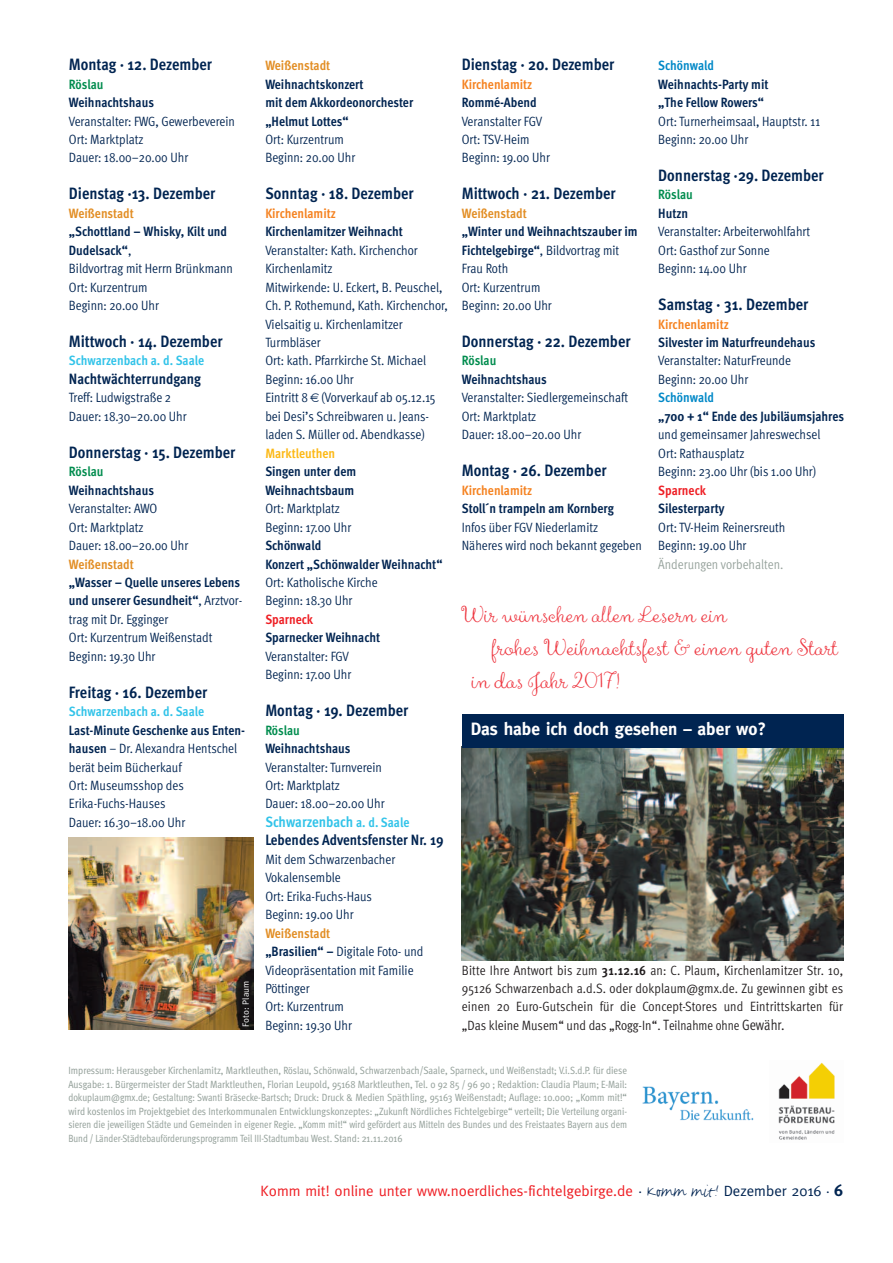
<style>
.page{position:relative;width:893px;height:1263px;background:#fff}
.page>*{position:absolute;margin:0;border:0;box-sizing:border-box;transform-origin:0 0}
.t1{font:22.35px "Aya Script+PRFWWP";color:#ee3640}
.t2{font:18px "Meta Bold+CNBWQQ";color:#fff}
.t3{font:16.5px "Meta Cond Bold Roman+BFUBNV";color:#002451}
.t4{font:15px "Meta Normal+MVLWTX";color:#ee1d23}
.t5{font:15px/18.5px "Meta Cond Bold Roman+BFUBNV";letter-spacing:-.005em;color:#002451}
.t6{font:13.5px/18.5px "Meta Cond Normal Roman+MGAYPT";color:#002451}
.t7{font:13.5px/18.5px "Meta Cond Bold Roman+BFUBNV";color:#002451}
.t8{font:13.5px/18.5px "Meta Cond Normal Roman+MGAYPT";color:#231f20;text-align:justify}
.t9{font:13.5px "Meta Cond Bold Roman+BFUBNV";color:#e28e25}
.t10{font:13.5px "Meta Cond Bold Roman+BFUBNV";letter-spacing:-.005em;color:#f58220}
.t11{font:13.5px "Meta Cond Bold Roman+BFUBNV";letter-spacing:-.005em;color:#31c3e9}
.t12{font:13.5px "Meta Cond Bold Roman+BFUBNV";letter-spacing:-.005em;color:#008c4e}
.t13{font:13.5px "Meta Cond Normal Roman+MGAYPT";color:#96a29c}
.t14{font:13.5px "Meta Cond Bold Roman+BFUBNV";letter-spacing:-.005em;color:#0088c7}
.t15{font:13.5px "Meta Cond Bold Roman+BFUBNV";letter-spacing:-.005em;color:#ee1d23}
.t16{font:13.5px "Meta Cond Bold Roman+BFUBNV";color:#fcb814}
.t17{font:10.5px/13.5px "Meta Cond Book Roman+TEWUDL";color:#96a29c;text-align:justify}
.t18{font:9px "Meta Normal+MVLWTX";color:#fff}
.s1{font-family:"Meta Cond Normal Roman+MGAYPT"}
.s2{font-family:"Meta Cond Bold Roman+BFUBNV"}
.s3{color:#31c3e9}
.s4{font-size:13.5px;color:#31c3e9}
.s5{font-size:15px}
.s6{font-size:13.5px;color:#002451}
.s7{font-family:"FF Justlefthand+VNNLMW";font-size:19.5px;color:#002451}
.s8{color:#002451}
.s9{font-family:"Meta Bold+CNBWQQ";font-size:16.5px;color:#002451}
</style>
<div class="page">
<img style="left:68px;top:714px;width:776px;height:426px">
<p class="t3" style="left:69px;top:58px;width:145px">Montag · 12. Dezember</p>
<p class="t12" style="left:69px;top:79px;width:36px">Röslau</p>
<p class="t7" style="left:69px;top:94px;width:87px">Weihnachtshaus</p>
<p class="t6" style="left:69px;top:113px;width:168px">Veranstalter: FWG, Gewerbeverein<br>Ort: Marktplatz<br>Dauer: 18.00–20.00 Uhr</p>
<p class="t3" style="left:69px;top:187px;width:148px">Dienstag ·13. Dezember</p>
<p class="t9" style="left:69px;top:208px;width:67px">Weißenstadt</p>
<p class="t7" style="left:69px;top:223px;width:160px">„Schottland – Whisky, Kilt und<br>Dudelsack“<span class="s1">,</span></p>
<p class="t6" style="left:69px;top:260px;width:166px">Bildvortrag mit Herrn Brünkmann<br>Ort: Kurzentrum<br>Beginn: 20.00 Uhr</p>
<p class="t3" style="left:69px;top:335px;width:155px">Mittwoch · 14. Dezember</p>
<p class="t11" style="left:69px;top:356px;width:137px">Schwarzenbach a. d. Saale</p>
<p class="t5" style="left:69px;top:371px;width:134px">Nachtwächterrundgang</p>
<p class="t6" style="left:69px;top:389px;width:119px">Treff: Ludwigstraße 2<br>Dauer: 18.30–20.00 Uhr</p>
<p class="t3" style="left:69px;top:446px;width:168px">Donnerstag · 15. Dezember</p>
<p class="t12" style="left:69px;top:466px;width:36px">Röslau</p>
<p class="t7" style="left:69px;top:482px;width:87px">Weihnachtshaus</p>
<p class="t6" style="left:69px;top:500px;width:121px">Veranstalter: AWO<br>Ort: Marktplatz<br>Dauer: 18.00–20.00 Uhr</p>
<p class="t9" style="left:69px;top:559px;width:67px">Weißenstadt</p>
<p class="t7" style="left:69px;top:574px;width:175px">„Wasser – Quelle unseres Lebens und unserer Gesundheit“<span class="s1">, Arztvor-</span></p>
<p class="t6" style="left:69px;top:611px;width:145px">trag mit Dr. Egginger<br>Ort: Kurzentrum Weißenstadt<br>Beginn: 19.30 Uhr</p>
<p class="t3" style="left:69px;top:686px;width:140px">Freitag · 16. Dezember</p>
<p class="t11" style="left:69px;top:706px;width:137px">Schwarzenbach a. d. Saale</p>
<p class="t7" style="left:69px;top:722px;width:178px">Last-Minute Geschenke aus Enten-</p>
<p class="t6" style="left:69px;top:740px;width:170px"><span class="s2">hausen</span> – Dr. Alexandra Hentschel berät beim Bücherkauf<br>Ort: Museumsshop des<br>Erika-Fuchs-Hauses<br>Dauer: 16.30–18.00 Uhr</p>
<p class="t18" style="left:241px;top:1027px;width:47px;rotate:-90deg">Foto: Plaum</p>
<p class="t9" style="left:265px;top:60px;width:67px">Weißenstadt</p>
<p class="t7" style="left:265px;top:76px;width:149px">Weihnachtskonzert<br>mit dem Akkordeonorchester „Helmut Lottes“</p>
<p class="t6" style="left:265px;top:131px;width:92px">Ort: Kurzentrum<br>Beginn: 20.00 Uhr</p>
<p class="t3" style="left:265px;top:187px;width:150px">Sonntag · 18. Dezember</p>
<p class="t10" style="left:265px;top:208px;width:72px">Kirchenlamitz</p>
<p class="t7" style="left:265px;top:223px;width:139px">Kirchenlamitzer Weihnacht</p>
<p class="t6" style="left:265px;top:242px;width:184px">Veranstalter: Kath. Kirchenchor<br>Kirchenlamitz<br>Mitwirkende: U. Eckert, B. Peuschel,<br>Ch. P. Rothemund, Kath. Kirchenchor,<br>Vielsaitig u. Kirchenlamitzer<br>Turmbläser<br>Ort: kath. Pfarrkirche St. Michael<br>Beginn: 16.00 Uhr<br>Eintritt 8 (Vorverkauf ab 05.12.15 bei Desi’s Schreibwaren u. Jeans&shy;laden S. Müller od. Abendkasse)</p>
<p class="t16" style="left:265px;top:448px;width:71px">Marktleuthen</p>
<p class="t7" style="left:265px;top:463px;width:92px">Singen unter dem<br>Weihnachtsbaum</p>
<p class="t6" style="left:265px;top:500px;width:88px">Ort: Marktplatz<br>Beginn: 17.00 Uhr</p>
<p class="t7" style="left:265px;top:537px;width:179px">Schönwald<br>Konzert „Schönwalder Weihnacht“</p>
<p class="t6" style="left:265px;top:574px;width:114px">Ort: Katholische Kirche<br>Beginn: 18.30 Uhr</p>
<p class="t15" style="left:265px;top:614px;width:49px">Sparneck</p>
<p class="t7" style="left:265px;top:629px;width:116px">Sparnecker Weihnacht</p>
<p class="t6" style="left:265px;top:648px;width:88px">Veranstalter: FGV<br>Beginn: 17.00 Uhr</p>
<p class="t3" style="left:265px;top:704px;width:144px">Montag · 19. Dezember</p>
<p class="t12" style="left:265px;top:725px;width:36px">Röslau</p>
<p class="t7" style="left:265px;top:740px;width:87px">Weihnachtshaus</p>
<p class="t6" style="left:265px;top:759px;width:121px">Veranstalter: Turnverein<br>Ort: Marktplatz<br>Dauer: 18.00–20.00 Uhr</p>
<p class="t5" style="left:265px;top:814px;width:180px"><span class="s3">Schwarzenbach</span> <span class="s4">a. d. Saale<br></span>Lebendes Adventsfenster Nr. 19</p>
<p class="t6" style="left:265px;top:851px;width:131px">Mit dem Schwarzenbacher<br>Vokalensemble<br>Ort: Erika-Fuchs-Haus<br>Beginn: 19.00 Uhr</p>
<p class="t9" style="left:265px;top:928px;width:67px">Weißenstadt</p>
<p class="t6" style="left:265px;top:943px;width:160px"><span class="s2">„Brasilien“ –</span> Digitale Foto- und<br>Videopräsentation mit Familie<br>Pöttinger<br>Ort: Kurzentrum<br>Beginn: 19.30 Uhr</p>
<p class="t3" style="left:462px;top:58px;width:154px">Dienstag · 20. Dezember</p>
<p class="t10" style="left:462px;top:79px;width:72px">Kirchenlamitz</p>
<p class="t7" style="left:462px;top:94px;width:76px">Rommé-Abend</p>
<p class="t6" style="left:462px;top:113px;width:90px">Veranstalter FGV<br>Ort: TSV-Heim<br>Beginn: 19.00 Uhr</p>
<p class="t3" style="left:462px;top:187px;width:155px">Mittwoch · 21. Dezember</p>
<p class="t9" style="left:462px;top:208px;width:67px">Weißenstadt</p>
<p class="t7" style="left:462px;top:223px;width:177px">„Winter und Weihnachtszauber im<br>Fichtelgebirge“<span class="s1">, Bildvortrag mit</span></p>
<p class="t6" style="left:462px;top:260px;width:92px">Frau Roth<br>Ort: Kurzentrum<br>Beginn: 20.00 Uhr</p>
<p class="t3" style="left:462px;top:335px;width:170px">Donnerstag · 22. Dezember</p>
<p class="t12" style="left:462px;top:356px;width:36px">Röslau</p>
<p class="t7" style="left:462px;top:371px;width:87px">Weihnachtshaus</p>
<p class="t6" style="left:462px;top:389px;width:168px">Veranstalter: Siedlergemeinschaft<br>Ort: Marktplatz<br>Dauer: 18.00–20.00 Uhr</p>
<p class="t3" style="left:462px;top:464px;width:146px">Montag · 26. Dezember</p>
<p class="t10" style="left:462px;top:485px;width:72px">Kirchenlamitz</p>
<p class="t7" style="left:462px;top:500px;width:154px">Stoll´n trampeln am Kornberg</p>
<p class="t6" style="left:462px;top:519px;width:181px">Infos über FGV Niederlamitz<br>Näheres wird noch bekannt gegeben</p>
<p class="t14" style="left:658px;top:60px;width:57px">Schönwald</p>
<p class="t7" style="left:658px;top:76px;width:112px">Weihnachts-Party mit „The Fellow Rowers“</p>
<p class="t6" style="left:658px;top:113px;width:164px">Ort: Turnerheimsaal, Hauptstr. 11<br>Beginn: 20.00 Uhr</p>
<p class="t3" style="left:658px;top:169px;width:167px">Donnerstag ·29. Dezember</p>
<p class="t12" style="left:658px;top:189px;width:36px">Röslau</p>
<p class="t7" style="left:658px;top:205px;width:31px">Hutzn</p>
<p class="t6" style="left:658px;top:223px;width:154px">Veranstalter: Arbeiterwohlfahrt<br>Ort: Gasthof zur Sonne<br>Beginn: 14.00 Uhr</p>
<p class="t3" style="left:658px;top:298px;width:152px">Samstag · 31. Dezember</p>
<p class="t10" style="left:658px;top:319px;width:72px">Kirchenlamitz</p>
<p class="t7" style="left:658px;top:334px;width:159px">Silvester im Naturfreundehaus</p>
<p class="t6" style="left:658px;top:353px;width:134px">Veranstalter: NaturFreunde<br>Beginn: 20.00 Uhr</p>
<p class="t14" style="left:658px;top:393px;width:57px">Schönwald</p>
<p class="t7" style="left:658px;top:408px;width:187px">„700 + 1“ Ende des Jubiläumsjahres</p>
<p class="t6" style="left:658px;top:426px;width:164px">und gemeinsamer Jahreswechsel<br>Ort: Rathausplatz<br>Beginn: 23.00 Uhr (bis 1.00 Uhr)</p>
<p class="t15" style="left:658px;top:485px;width:49px">Sparneck</p>
<p class="t7" style="left:658px;top:500px;width:68px">Silesterparty</p>
<p class="t6" style="left:658px;top:519px;width:129px">Ort: TV-Heim Reinersreuth<br>Beginn: 19.00 Uhr</p>
<p class="t13" style="left:658px;top:559px;width:127px">Änderungen vorbehalten.</p>
<h1 class="t1" style="left:462px;top:605px;width:267px">Wir wünschen allen Lesern ein</h1>
<h1 class="t1" style="left:492px;top:638px;width:347px">frohes Weihnachtsfest &amp; einen guten Start</h1>
<h1 class="t1" style="left:472px;top:671px;width:150px">in das Jahr 2017!</h1>
<h2 class="t2" style="left:471px;top:718px;width:297px">Das habe ich doch gesehen – aber wo?</h2>
<p class="t8" style="left:462px;top:962px;width:383px">Bitte Ihre Antwort bis zum <span class="s2">31.12.16</span> an: C. Plaum, Kirchenlamitzer Str. 10, 95126 Schwarzenbach a.d.S. oder dokplaum@gmx.de. Zu gewinnen gibt es einen 20 Euro-Gutschein für die Concept-Stores und Eintrittskarten für „Das kleine Musem“ und das „Rogg-In“. <span class="s5">T</span>eilnahme ohne <span class="s5">Gewähr.</span></p>
<p class="t17" style="left:68px;top:1065px;width:560px">Impressum: Herausgeber Kirchenlamitz, Marktleuthen, Röslau, Schönwald, Schwarzenbach/Saale, Sparneck, und Weißenstadt; V.i.S.d.P. für diese Ausgabe: 1. Bürgermeister der Stadt Marktleuthen, Florian Leupold, 95168 Marktleuthen, Tel. 0 92 85 / 96 90 ; Redaktion: Claudia Plaum; E-Mail: dokuplaum@gmx.de; Gestaltung: Swanti Bräsecke-Bartsch; Druck: Druck &amp; Medien Späthling, 95163 Weißenstadt; Auflage: 10.000; „Komm mit!“ wird kostenlos im Projektgebiet des Interkommunalen Entwicklungskonzeptes: „Zukunft Nördliches Fichtelgebirge“ verteilt; Die Verteilung organi&shy;sieren die jeweiligen Städte und Gemeinden in eigener Regie. „Komm mit!“ wird gefördert aus Mitteln des Bundes und des Freistaates Bayern aus dem Bund / Länder-Städtebauförderungsprogramm Teil III-Stadtumbau West. Stand: 21.11.2016</p>
<p class="t4" style="left:261px;top:1182px;width:584px">Komm mit! online unter www.noerdliches-fichtelgebirge.de <span class="s6">·</span> <span class="s7">Komm mit!</span> <span class="s8">Dezember 2016</span> <span class="s6">·</span> <span class="s9">6</span></p>
</div>
